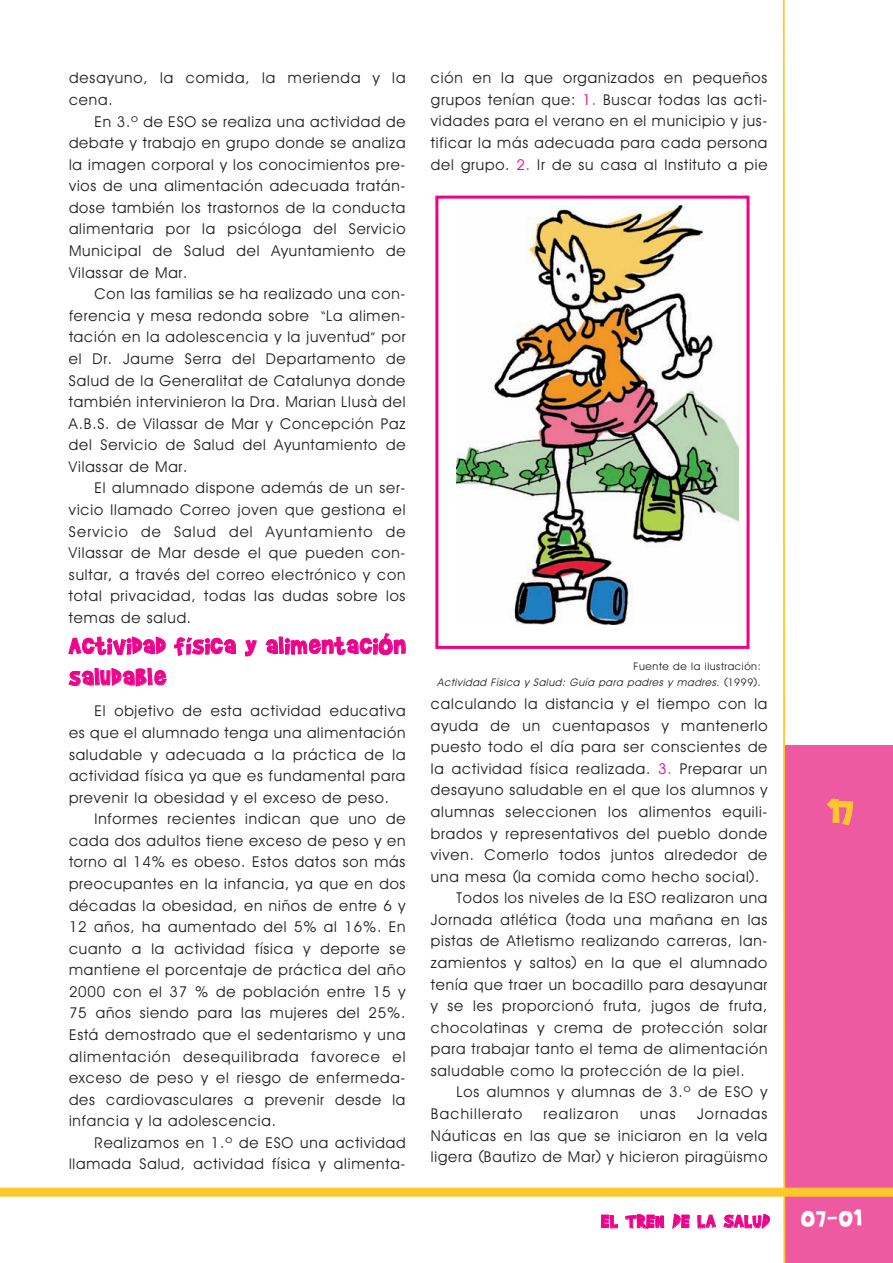
<style>
.page{position:relative;width:893px;height:1263px;background:#fff}
.page>*{position:absolute;margin:0;border:0;box-sizing:border-box;transform-origin:0 0}
.t1{font:45px "Amano";color:#fec82c}
.t2{font:39px "Brady Bunch";color:#fec82c}
.t3{font:27px/31.5px "Brady Bunch";letter-spacing:.05em;color:#ed028c}
.t4{font:21px "Brady Bunch";letter-spacing:.055em;color:#ed028c}
.t5{font:15px/21.6px "Decker";letter-spacing:.055em;color:#231f20;text-align:justify}
.t6{font:15px "Decker";letter-spacing:.08em;color:#231f20}
.t7{font:italic 10.5px/16.5px "Decker";color:#231f20;text-align:right}
.s1{font-size:13.5px}
.s2{color:#ed028c}
.s3{font-style:normal}
.s4{font-size:27px;color:#fff}
</style>
<div class="page">
<div style="left:784px;top:745px;width:109px;height:518px;background:#ef59a1"></div>
<svg style="left:782px;top:0;width:4px;height:1263px"></svg>
<div style="left:0;top:1188px;width:893px;height:9px;background:#fec82c"></div>
<img style="left:457px;top:205px;width:282px;height:420px">
<div style="left:435px;top:196px;width:314px;height:453px;border:3px solid #ed028c"></div>
<p class="t5" style="left:69px;top:67px;width:338px">desayuno, la comida, la merienda y la cena.</p>
<p class="t5" style="left:69px;top:111px;width:338px;text-indent:26px">En 3.º de ESO se realiza una actividad de debate y trabajo en grupo donde se analiza la imagen corporal y los conocimientos pre&shy;vios de una alimentación adecuada tratán&shy;dose también los trastornos de la conducta alimentaria por la psicóloga del Servicio Municipal de Salud del Ayuntamiento de Vilassar de Mar.</p>
<p class="t5" style="left:69px;top:283px;width:338px;text-indent:26px">Con las familias se ha realizado una con&shy;ferencia y mesa redonda sobre <span class="s1">“</span>La alimen&shy;tación en la adolescencia y la juventud<span class="s1">”</span> por el Dr. Jaume Serra del Departamento de Salud de la Generalitat de Catalunya donde también intervinieron la Dra. Marian Llusà del A.B.S. de Vilassar de Mar y Concepción Paz del Servicio de Salud del Ayuntamiento de Vilassar de Mar.</p>
<p class="t5" style="left:69px;top:477px;width:338px;text-indent:26px">El alumnado dispone además de un ser&shy;vicio llamado Correo joven que gestiona el Servicio de Salud del Ayuntamiento de Vilassar de Mar desde el que pueden con&shy;sultar, a través del correo electrónico y con total privacidad, todas las dudas sobre los temas de salud.</p>
<h3 class="t3" style="left:69px;top:629px;width:338px">Actividad física y alimentación saludable</h3>
<p class="t5" style="left:69px;top:700px;width:338px;text-indent:26px">El objetivo de esta actividad educativa es que el alumnado tenga una alimentación saludable y adecuada a la práctica de la actividad física ya que es fundamental para prevenir la obesidad y el exceso de peso.</p>
<p class="t5" style="left:69px;top:808px;width:338px;text-indent:26px">Informes recientes indican que uno de cada dos adultos tiene exceso de peso y en torno al 14% es obeso. Estos datos son más preocupantes en la infancia, ya que en dos décadas la obesidad, en niños de entre 6 y 12 años, ha aumentado del 5% al 16%. En cuanto a la actividad física y deporte se mantiene el porcentaje de práctica del año 2000 con el 37 % de población entre 15 y 75 años siendo para las mujeres del 25%.<br>Está demostrado que el sedentarismo y una alimentación desequilibrada favorece el exceso de peso y el riesgo de enfermeda&shy;des cardiovasculares a prevenir desde la infancia y la adolescencia.</p>
<p class="t5" style="left:69px;top:1132px;width:338px;text-align:right">Realizamos en 1.º de ESO una actividad llamada Salud, actividad física y alimenta-</p>
<p class="t5" style="left:431px;top:67px;width:338px">ción en la que organizados en pequeños grupos tenían que: <span class="s2">1.</span> Buscar todas las acti&shy;vidades para el verano en el municipio y jus&shy;tificar la más adecuada para cada persona del grupo. <span class="s2">2.</span> Ir de su casa al Instituto a pie</p>
<p class="t7" style="left:437px;top:658px;width:325px"><span class="s3">Fuente de la ilustración:<br></span>Actividad Física y Salud: Guía para padres y madres<span class="s3">. ( 1 9 9 9 ) .</span></p>
<p class="t5" style="left:431px;top:693px;width:338px">calculando la distancia y el tiempo con la</p>
<p class="t5" style="left:431px;top:715px;width:338px">ayuda de un cuentapasos y mantenerlo</p>
<p class="t5" style="left:431px;top:736px;width:338px">puesto todo el día para ser conscientes de</p>
<p class="t5" style="left:431px;top:758px;width:338px">la actividad física realizada. <span class="s2">3.</span> Preparar un</p>
<p class="t5" style="left:431px;top:779px;width:338px">desayuno saludable en el que los alumnos y</p>
<p class="t5" style="left:431px;top:801px;width:338px">alumnas seleccionen los alimentos equili-</p>
<p class="t5" style="left:431px;top:822px;width:338px">brados y representativos del pueblo donde</p>
<p class="t5" style="left:431px;top:844px;width:338px">viven. Comerlo todos juntos alrededor de</p>
<p class="t5" style="left:431px;top:866px;width:330px">una mesa (la comida como hecho social).</p>
<p class="t5" style="left:456px;top:887px;width:312px">Todos los niveles de la ESO realizaron una</p>
<p class="t5" style="left:431px;top:909px;width:338px">Jornada atlética (toda una mañana en las</p>
<p class="t5" style="left:431px;top:930px;width:338px">pistas de Atletismo realizando carreras, lan-</p>
<p class="t5" style="left:431px;top:952px;width:338px">zamientos y saltos) en la que el alumnado</p>
<p class="t5" style="left:431px;top:973px;width:338px">tenía que traer un bocadillo para desayunar</p>
<p class="t5" style="left:431px;top:995px;width:338px">y se les proporcionó fruta, jugos de fruta,</p>
<p class="t5" style="left:431px;top:1017px;width:338px">chocolatinas y crema de protección solar</p>
<p class="t5" style="left:431px;top:1038px;width:338px">para trabajar tanto el tema de alimentación</p>
<p class="t5" style="left:431px;top:1060px;width:315px">saludable como la protección de la piel.</p>
<p class="t5" style="left:456px;top:1081px;width:312px">Los alumnos y alumnas de 3.º de ESO y</p>
<p class="t6" style="left:431px;top:1105px;width:93px">Bachillerato</p>
<p class="t6" style="left:543px;top:1105px;width:77px">realizaron</p>
<p class="t5" style="left:640px;top:1103px;width:37px">unas</p>
<p class="t5" style="left:431px;top:1103px;width:338px;text-indent:266px">Jornadas Náuticas en las que se iniciaron en la vela ligera (Bautizo de Mar) y hicieron piragüismo</p>
<h1 class="t1" style="left:836px;top:779px;width:37px">17</h1>
<h2 class="t2" style="left:828px;top:787px;width:27px">17</h2>
<h3 class="t4" style="left:601px;top:1208px;width:262px">EL TREN DE LA SALUD <span class="s4">O7-01</span></h3>
</div>
